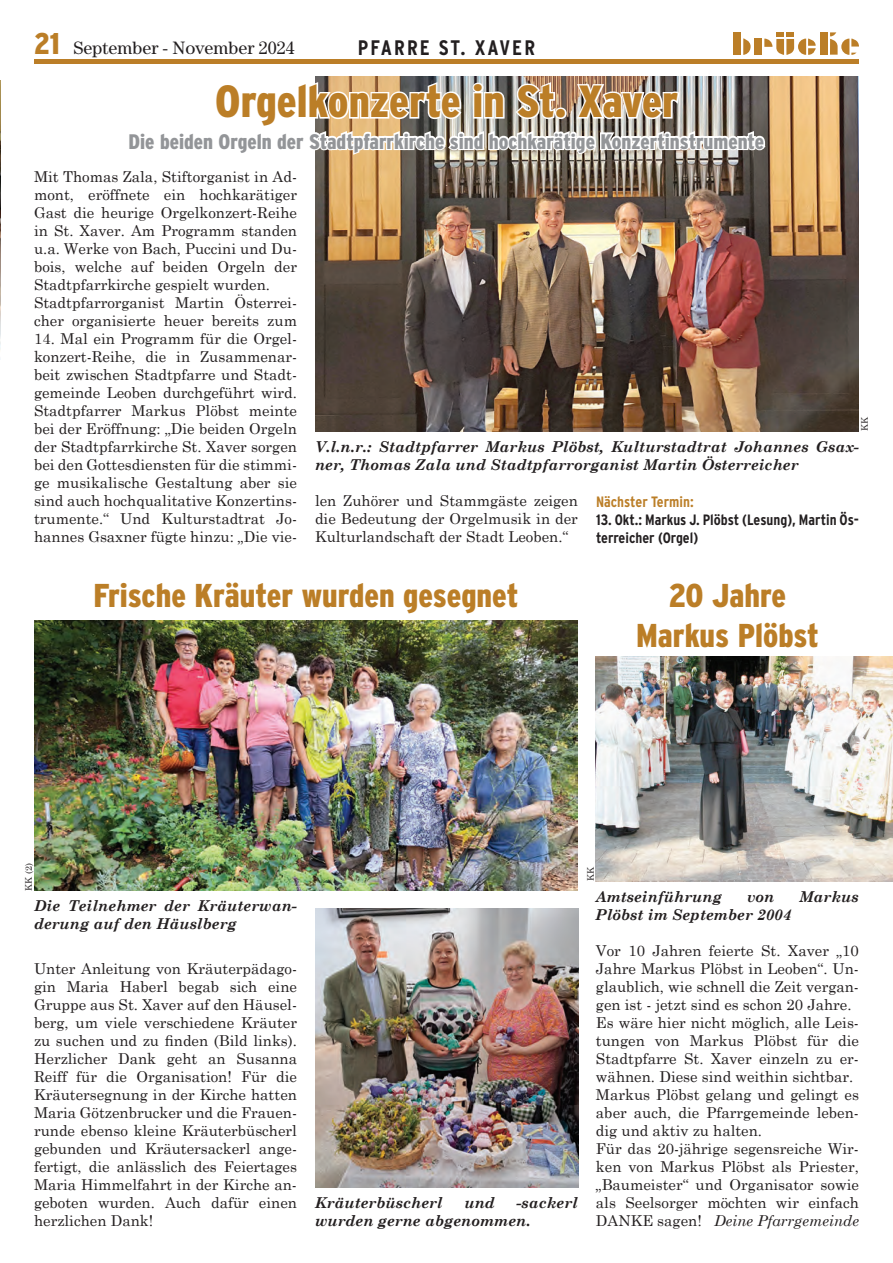
<style>
.page{position:relative;width:893px;height:1263px;background:#fff}
.page>*{position:absolute;margin:0;border:0;box-sizing:border-box;transform-origin:0 0}
.t1{font:900 condensed 45px "Interstate";color:#bb7e27}
.t2{font:900 condensed 33px/39.6px "Interstate";color:#bb7e27;text-align:center}
.t3{font:900 condensed 21px "Interstate";color:#939598}
.t4{font:700 condensed 21px "Interstate";color:#231f20}
.t5{font:18px "Century LT";color:#231f20}
.t6{font:15px/18px "Century Schoolbook";color:#231f20;text-align:justify}
.t7{font:italic 700 15px/18px "Century Schoolbook";color:#231f20}
.t8{font:700 condensed 15px/18px "Interstate";color:#231f20}
.t9{font:700 condensed 15px "Interstate";color:#bb7e27}
.t10{font:9px "Century Schoolbook";color:#231f20}
.s1{font-family:"Interstate";font-weight:900;font-stretch:condensed;font-size:30px;color:#bb7e27}
.s2{font-style:italic}
</style>
<div class="page">
<div style="left:34px;top:59px;width:825px;height:5px;background:#bb7e27"></div>
<div style="left:733px;top:32px;width:8px;height:23px;background:#bb7e27"></div>
<div style="left:820px;top:32px;width:8px;height:23px;background:#bb7e27"></div>
<div style="left:754px;top:38px;width:8px;height:17px;background:#bb7e27"></div>
<svg style="left:764px;top:32px;width:52px;height:23px"></svg>
<svg style="left:743px;top:38px;width:8px;height:17px"></svg>
<svg style="left:830px;top:32px;width:29px;height:23px"></svg>
<img style="left:315px;top:77px;width:544px;height:355px">
<img style="left:315px;top:80px;width:452px;height:77px">
<img style="left:315px;top:909px;width:263px;height:278px">
<img style="left:34px;top:621px;width:544px;height:270px">
<img style="left:92px;top:620px;width:429px;height:16px">
<img style="left:596px;top:657px;width:297px;height:224px">
<img style="left:0;top:81px;width:1px;height:279px">
<p class="t5" style="left:34px;top:38px;width:262px"><span class="s1">21</span> September - November 2024</p>
<h3 class="t4" style="left:358px;top:36px;width:179px">pfarre st. xaver</h3>
<h1 class="t1" style="left:215px;top:76px;width:465px">Orgelkonzerte in St. Xaver</h1>
<h3 class="t3" style="left:128px;top:130px;width:637px">Die beiden Orgeln der Stadtpfarrkirche sind hochkarätige Konzertinstrumente</h3>
<p class="t6" style="left:34px;top:167px;width:264px;text-align:left">Mit Thomas Zala, Stiftorganist in Ad&shy;mont, eröffnete ein hochkarätiger Gast die heurige Orgelkonzert-Reihe in St. Xaver. Am Programm standen u.a. Werke von Bach, Puccini und Du&shy;bois, welche auf beiden Orgeln der Stadtpfarrkirche gespielt wurden.<br>Stadtpfarrorganist Martin Österrei&shy;cher organisierte heuer bereits zum</p>
<p class="t6" style="left:34px;top:329px;width:264px">14. Mal ein Programm für die Orgel&shy;konzert-Reihe, die in Zusammenar&shy;beit zwischen Stadtpfarre und Stadt&shy;gemeinde Leoben durchgeführt wird.<br>Stadtpfarrer Markus Plöbst meinte bei der Eröffnung: „Die beiden Orgeln der Stadtpfarrkirche St. Xaver sorgen bei den Gottesdiensten für die stimmi&shy;ge musikalische Gestaltung aber sie sind auch hochqualitative Konzertins&shy;trumente.“ Und Kulturstadtrat Jo&shy;hannes Gsaxner fügte hinzu: „Die vie-</p>
<p class="t10" style="left:859px;top:431px;width:16px;rotate:-90deg">KK</p>
<p class="t7" style="left:315px;top:437px;width:545px">V.l.n.r.: Stadtpfarrer Markus Plöbst, Kulturstadtrat Johannes Gsax&shy;ner, Thomas Zala und Stadtpfarrorganist Martin Österreicher</p>
<p class="t6" style="left:315px;top:491px;width:264px">len Zuhörer und Stammgäste zeigen die Bedeutung der Orgelmusik in der Kulturlandschaft der Stadt Leoben.“</p>
<p class="t9" style="left:596px;top:493px;width:99px">Nächster Termin:</p>
<p class="t8" style="left:596px;top:510px;width:264px">13. Okt.: Markus J. Plöbst (Lesung), Martin Ös&shy;terreicher (Orgel)</p>
<h2 class="t2" style="left:94px;top:575px;width:426px">Frische Kräuter wurden gesegnet</h2>
<h2 class="t2" style="left:636px;top:575px;width:184px">20 Jahre<br>Markus Plöbst</h2>
<p class="t10" style="left:23px;top:891px;width:29px;rotate:-90deg">KK (2)</p>
<p class="t7" style="left:34px;top:896px;width:264px">Die Teilnehmer der Kräuterwan&shy;derung auf den Häuslberg</p>
<p class="t6" style="left:34px;top:959px;width:264px">Unter Anleitung von Kräuterpädago&shy;gin Maria Haberl begab sich eine Gruppe aus St. Xaver auf den Häusel&shy;berg, um viele verschiedene Kräuter zu suchen und zu finden (Bild links).<br>Herzlicher Dank geht an Susanna Reiff für die Organisation! Für die Kräutersegnung in der Kirche hatten Maria Götzenbrucker und die Frauen&shy;runde ebenso kleine Kräuterbüscherl gebunden und Kräutersackerl ange&shy;fertigt, die anlässlich des Feiertages Maria Himmelfahrt in der Kirche an&shy;geboten wurden. Auch dafür einen herzlichen Dank!</p>
<p class="t7" style="left:315px;top:1193px;width:129px">Kräuterbüscherl</p>
<p class="t7" style="left:464px;top:1193px;width:32px">und</p>
<p class="t7" style="left:315px;top:1193px;width:264px;text-indent:202px">-sackerl wurden gerne abgenommen.</p>
<p class="t10" style="left:585px;top:881px;width:16px;rotate:-90deg">KK</p>
<p class="t7" style="left:596px;top:887px;width:128px">Amtseinführung</p>
<p class="t7" style="left:747px;top:887px;width:29px">von</p>
<p class="t7" style="left:799px;top:887px;width:61px">Markus</p>
<p class="t7" style="left:596px;top:905px;width:197px">Plöbst im September 2004</p>
<p class="t6" style="left:596px;top:941px;width:264px;text-align:left">Vor 10 Jahren feierte St. Xaver „10<br>Jahre Markus Plöbst in Leoben“. Un&shy;glaublich, wie schnell die Zeit vergan&shy;gen ist - jetzt sind es schon 20 Jahre.<br>Es wäre hier nicht möglich, alle Leis&shy;tungen von Markus Plöbst für die Stadtpfarre St. Xaver einzeln zu er&shy;wähnen. Diese sind weithin sichtbar.<br>Markus Plöbst gelang und gelingt es aber auch, die Pfarrgemeinde leben&shy;dig und aktiv zu halten.<br>Für das 20-jährige segensreiche Wir&shy;ken von Markus Plöbst als Priester, „Baumeister“ und Organisator sowie als Seelsorger möchten wir einfach DANKE sagen! <span class="s2">Deine Pfarrgemeinde</span></p>
</div>
